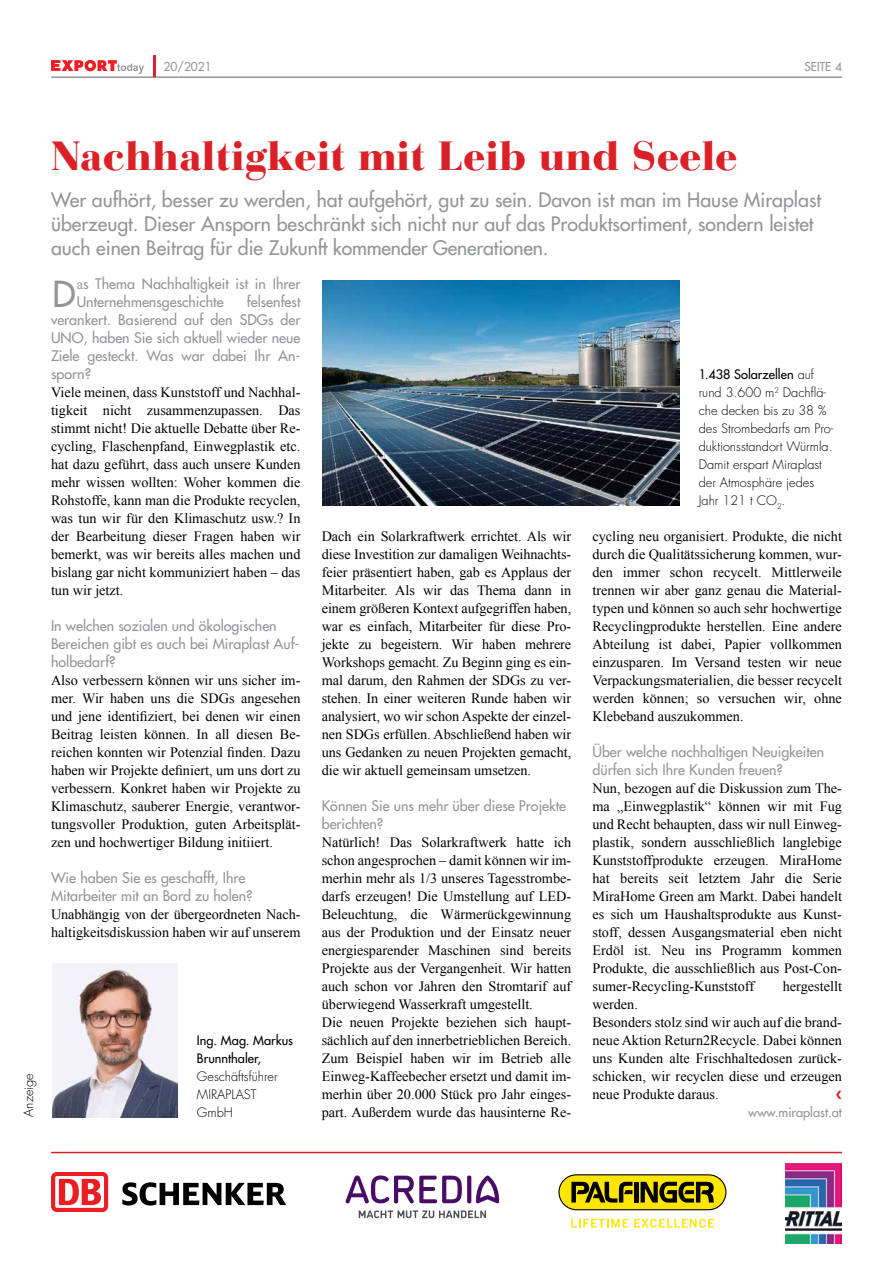
<style>
.page{position:relative;width:893px;height:1263px;background:#fff}
.page>*{position:absolute;margin:0;border:0;box-sizing:border-box;transform-origin:0 0}
.t1{font:900 40.5px "Bauer Bodoni Std";color:#da2128}
.t2{font:500 34.95px "Futura Std";color:#939598}
.t3{font:500 19.5px/24px "Futura Std";color:#939598}
.t4{font:14.25px/18px "Times New Roman";color:#000;text-align:justify}
.t5{font:500 14.25px/18px "Futura Std";color:#939598}
.t6{font:300 12.75px/18px "Futura Std";color:#000}
.t7{font:500 12.75px/18px "Futura Std";color:#000}
.t8{font:500 12.75px "Futura Std";color:#939598}
.t9{font:500 12px "Futura Std";color:#939598}
.s1{font-family:"Times New Roman";font-weight:400}
.s2{font-weight:500}
</style>
<div class="page">
<hr style="left:51px;top:76px;width:791px;height:2px;background:#939598">
<hr style="left:153px;top:55px;width:2px;height:21px;background:#da2128">
<svg style="left:51px;top:60px;width:93px;height:14px"></svg>
<div style="left:51px;top:1172px;width:57px;height:40px;background:#ed1d24;border-radius:6px"></div>
<svg style="left:55px;top:1176px;width:49px;height:32px"></svg>
<svg style="left:59px;top:1179px;width:42px;height:26px"></svg>
<svg style="left:122px;top:1182px;width:164px;height:23px"></svg>
<svg style="left:359px;top:1210px;width:127px;height:8px"></svg>
<svg style="left:346px;top:1175px;width:116px;height:28px"></svg>
<svg style="left:467px;top:1175px;width:4px;height:28px"></svg>
<svg style="left:476px;top:1175px;width:23px;height:28px"></svg>
<svg style="left:558px;top:1174px;width:168px;height:36px;background:#a7980d"></svg>
<svg style="left:571px;top:1219px;width:57px;height:8px"></svg>
<svg style="left:634px;top:1219px;width:80px;height:9px"></svg>
<img style="left:786px;top:1164px;width:56px;height:79px">
<hr style="left:51px;top:1152px;width:791px;height:1px;background:#da2128">
<img style="left:322px;top:280px;width:357px;height:225px">
<img style="left:52px;top:964px;width:125px;height:154px">
<p class="t9" style="left:164px;top:59px;width:50px">20/2021</p>
<p class="t9" style="left:804px;top:59px;width:39px">SEITE 4</p>
<p class="t6" style="left:20px;top:1117px;width:45px;rotate:-90deg">Anzeige</p>
<h1 class="t1" style="left:51px;top:131px;width:688px">Nachhaltigkeit mit Leib und Seele</h1>
<p class="t3" style="left:51px;top:188px;width:772px">Wer aufhört, besser zu werden, hat aufgehört, gut zu sein. Davon ist man im Hause Miraplast überzeugt. Dieser Ansporn beschränkt sich nicht nur auf das Produktsortiment, sondern leistet auch einen Beitrag für die Zukunft kommender Generationen.</p>
<h2 class="t2" style="left:52px;top:272px;width:25px">D</h2>
<p class="t5" style="left:77px;top:275px;width:225px"><span class="s1">a</span>s Thema Nachhaltigkeit ist in Ihrer<br>Unternehmensgeschichte</p>
<p class="t5" style="left:51px;top:293px;width:251px;text-align:justify;text-indent:196px">felsenfest verankert. Basierend auf den SDGs der UNO, haben Sie sich aktuell wieder neue Ziele gesteckt. Was war dabei Ihr An&shy;sporn?</p>
<p class="t4" style="left:51px;top:383px;width:251px">Viele meinen, dass Kunststoff und Nachhal&shy;tigkeit nicht zusammenzupassen. Das stimmt nicht! Die aktuelle Debatte über Re&shy;cycling, Flaschenpfand, Einwegplastik etc. hat dazu geführt, dass auch unsere Kunden mehr wissen wollten: Woher kommen die Rohstoffe, kann man die Produkte recyclen, was tun wir für den Klimaschutz usw.? In der Bearbeitung dieser Fragen haben wir bemerkt, was wir bereits alles machen und bislang gar nicht kommuniziert haben – das tun wir jetzt.</p>
<p class="t5" style="left:51px;top:617px;width:250px">In welchen sozialen und ökologischen<br>Bereichen gibt es auch bei Miraplast Auf&shy;holbedarf?</p>
<p class="t4" style="left:51px;top:671px;width:251px">Also verbessern können wir uns sicher im&shy;mer. Wir haben uns die SDGs angesehen und jene identifiziert, bei denen wir einen Beitrag leisten können. In all diesen Be&shy;reichen konnten wir Potenzial finden. Dazu haben wir Projekte definiert, um uns dort zu verbessern. Konkret haben wir Projekte zu Klimaschutz, sauberer Energie, verantwor&shy;tungsvoller Produktion, guten Arbeitsplät&shy;zen und hochwertiger Bildung initiiert.</p>
<p class="t5" style="left:51px;top:869px;width:203px">Wie haben Sie es geschafft, Ihre<br>Mitarbeiter mit an Bord zu holen?</p>
<p class="t4" style="left:51px;top:905px;width:251px">Unabhängig von der übergeordneten Nach&shy;haltigkeitsdiskussion haben wir auf unserem</p>
<p class="t7" style="left:197px;top:1032px;width:97px">Ing. Mag. Markus<br>Brunnthaler,</p>
<p class="t6" style="left:197px;top:1068px;width:82px">Geschäftsführer<br>MIRAPLAST<br>GmbH</p>
<p class="t4" style="left:322px;top:527px;width:251px">Dach ein Solarkraftwerk errichtet. Als wir diese Investition zur damaligen Weihnachts&shy;feier präsentiert haben, gab es Applaus der Mitarbeiter. Als wir das Thema dann in einem größeren Kontext aufgegriffen haben, war es einfach, Mitarbeiter für diese Pro&shy;jekte zu begeistern. Wir haben mehrere Workshops gemacht. Zu Beginn ging es ein&shy;mal darum, den Rahmen der SDGs zu ver&shy;stehen. In einer weiteren Runde haben wir analysiert, wo wir schon Aspekte der einzel&shy;nen SDGs erfüllen. Abschließend haben wir uns Gedanken zu neuen Projekten gemacht, die wir aktuell gemeinsam umsetzen.</p>
<p class="t5" style="left:322px;top:797px;width:246px">Können Sie uns mehr über diese Projekte berichten?</p>
<p class="t4" style="left:322px;top:833px;width:251px;text-align:left">Natürlich! Das Solarkraftwerk hatte ich schon angesprochen – damit können wir im&shy;merhin mehr als 1/3 unseres Tagesstrombe&shy;darfs erzeugen! Die Umstellung auf LED-Beleuchtung, die Wärmerückgewinnung aus der Produktion und der Einsatz neuer energiesparender Maschinen sind bereits Projekte aus der Vergangenheit. Wir hatten auch schon vor Jahren den Stromtarif auf überwiegend Wasserkraft umgestellt.<br>Die neuen Projekte beziehen sich haupt&shy;sächlich auf den innerbetrieblichen Bereich.<br>Zum Beispiel haben wir im Betrieb alle Einweg-Kaffeebecher ersetzt und damit im&shy;merhin über 20.000 Stück pro Jahr einges&shy;part. Außerdem wurde das hausinterne Re-</p>
<p class="t6" style="left:699px;top:366px;width:136px"><span class="s2">1.438 Solarzellen</span> auf rund 3.600 m<sup>2</sup> Dachflä&shy;che decken bis zu 38 % des Strombedarfs am Pro&shy;duktionsstandort Würmla.<br>Damit erspart Miraplast der Atmosphäre jedes<br>Jahr 121 t CO<sub>2</sub>.</p>
<p class="t4" style="left:592px;top:527px;width:251px">cycling neu organisiert. Produkte, die nicht durch die Qualitätssicherung kommen, wur&shy;den immer schon recycelt. Mittlerweile trennen wir aber ganz genau die Material&shy;typen und können so auch sehr hochwertige Recyclingprodukte herstellen. Eine andere Abteilung ist dabei, Papier vollkommen einzusparen. Im Versand testen wir neue Verpackungsmaterialien, die besser recycelt werden können; so versuchen wir, ohne Klebeband auszukommen.</p>
<p class="t5" style="left:592px;top:743px;width:233px">Über welche nachhaltigen Neuigkeiten dürfen sich Ihre Kunden freuen?</p>
<p class="t4" style="left:592px;top:779px;width:251px">Nun, bezogen auf die Diskussion zum The&shy;ma „Einwegplastik“ können wir mit Fug und Recht behaupten, dass wir null Einweg&shy;plastik, sondern ausschließlich langlebige Kunststoffprodukte erzeugen. MiraHome hat bereits seit letztem Jahr die Serie MiraHome Green am Markt. Dabei handelt es sich um Haushaltsprodukte aus Kunst&shy;stoff, dessen Ausgangsmaterial eben nicht Erdöl ist. Neu ins Programm kommen Produkte, die ausschließlich aus Post-Con&shy;sumer-Recycling-Kunststoff</p>
<p class="t4" style="left:783px;top:977px;width:61px">hergestellt</p>
<p class="t4" style="left:592px;top:995px;width:251px;text-align:left">werden.<br>Besonders stolz sind wir auch auf die brand&shy;neue Aktion Return2Recycle. Dabei können uns Kunden alte Frischhaltedosen zurück&shy;schicken, wir recyclen diese und erzeugen neue Produkte daraus.</p>
<p class="t8" style="left:748px;top:1104px;width:95px">www.miraplast.at</p>
</div>
